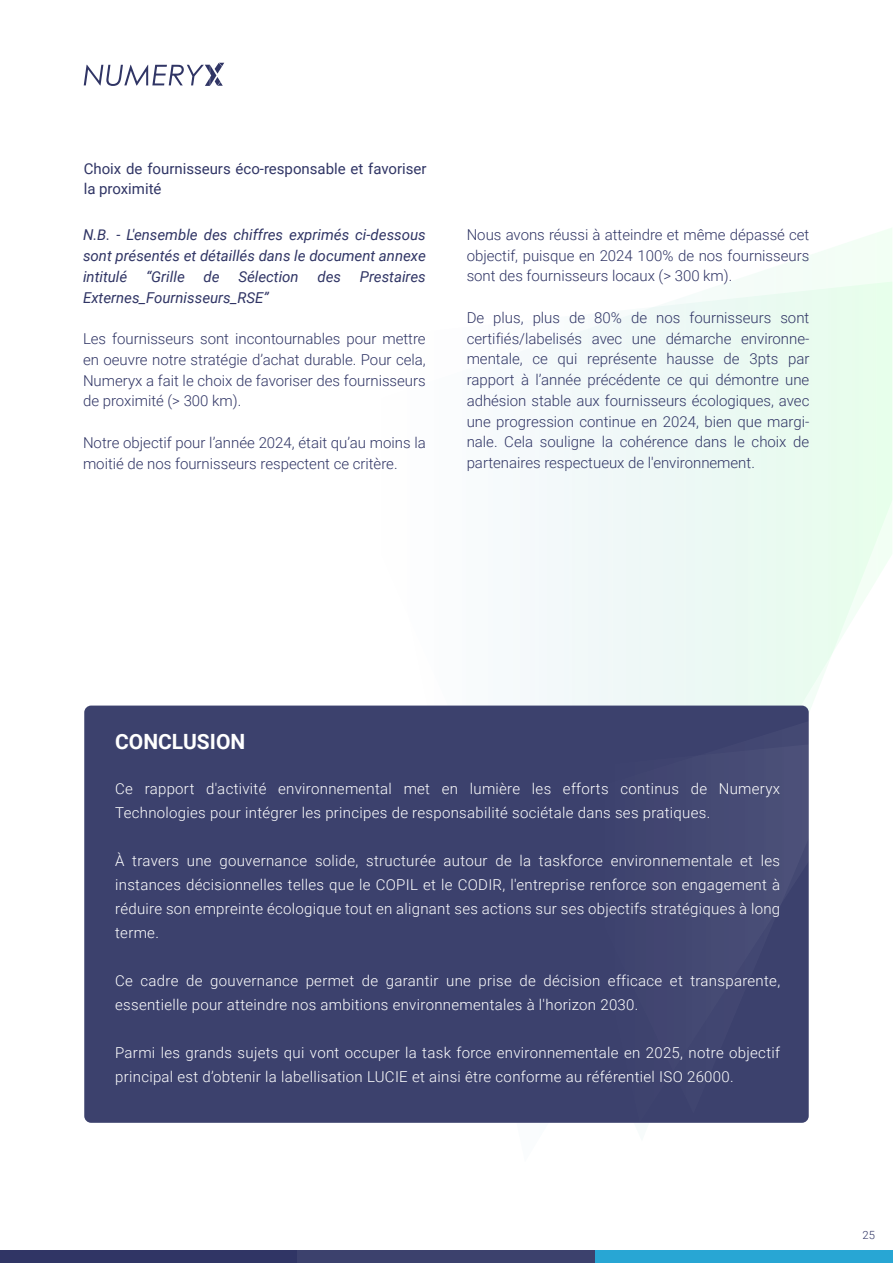
<style>
.page{position:relative;width:893px;height:1263px;background:#fff}
.page>*{position:absolute;margin:0;border:0;box-sizing:border-box;transform-origin:0 0}
.t1{font:700 21px "Roboto";color:#fff}
.t2{font:300 15px/24px "Roboto";letter-spacing:.02em;color:#fff}
.t3{font:300 15px/20.9px "Roboto";color:#303565;text-align:justify}
.t4{font:italic 15px/20.9px "Roboto";color:#303565;text-align:justify}
.t5{font:15px/20.7px "Roboto";color:#303565}
.t6{font:300 11.25px "Roboto";color:#303565}
</style>
<div class="page">
<svg style="left:539px;top:228px;width:353px;height:483px"></svg>
<svg style="left:84px;top:63px;width:140px;height:23px"></svg>
<div style="left:0;top:1250px;width:298px;height:13px;background:#303565"></div>
<div style="left:298px;top:1250px;width:297px;height:13px;background:#3c416d"></div>
<div style="left:595px;top:1250px;width:298px;height:13px;background:#28a6d4"></div>
<div style="left:84px;top:705px;width:725px;height:418px;background:#3c416d;border-radius:7px"></div>
<svg style="left:729px;top:721px;width:80px;height:393px"></svg>
<p class="t5" style="left:84px;top:157px;width:344px">Choix de fournisseurs éco-responsable et favoriser la proximité</p>
<p class="t4" style="left:83px;top:224px;width:344px">N.B. - L'ensemble des chiffres exprimés ci-dessous sont présentés et détaillés dans le document annexe intitulé</p>
<p class="t4" style="left:146px;top:265px;width:40px">“Grille</p>
<p class="t4" style="left:204px;top:265px;width:97px">de Sélection</p>
<p class="t4" style="left:317px;top:265px;width:25px">des</p>
<p class="t4" style="left:360px;top:265px;width:67px">Prestaires</p>
<p class="t4" style="left:83px;top:286px;width:187px">Externes_Fournisseurs_RSE”</p>
<p class="t3" style="left:83px;top:328px;width:344px">Les fournisseurs sont incontournables pour mettre en oeuvre notre stratégie d’achat durable. Pour cela, Numeryx a fait le choix de favoriser des fournisseurs de proximité (&gt; 300 km).</p>
<p class="t3" style="left:83px;top:432px;width:344px">Notre objectif pour l’année 2024, était qu’au moins la moitié de nos fournisseurs respectent ce critère.</p>
<p class="t3" style="left:467px;top:223px;width:344px">Nous avons réussi à atteindre et même dépassé cet objectif, puisque en 2024 100% de nos fournisseurs sont des fournisseurs locaux (&gt; 300 km).</p>
<p class="t3" style="left:467px;top:306px;width:344px">De plus, plus de 80% de nos fournisseurs sont certifiés/labelisés avec une démarche environne&shy;mentale, ce qui représente hausse de 3pts par rapport à l’année précédente ce qui démontre une adhésion stable aux fournisseurs écologiques, avec une progression continue en 2024, bien que margi&shy;nale. Cela souligne la cohérence dans le choix de partenaires respectueux de l'environnement.</p>
<h1 class="t1" style="left:115px;top:726px;width:132px">CONCLUSION</h1>
<p class="t2" style="left:115px;top:776px;width:666px">Ce rapport d'activité environnemental met en lumière les efforts continus de Numeryx<br>Technologies pour intégrer les principes de responsabilité sociétale dans ses pratiques.</p>
<p class="t2" style="left:115px;top:848px;width:666px;text-align:justify">À travers une gouvernance solide, structurée autour de la taskforce environnementale et les instances décisionnelles telles que le COPIL et le CODIR, l'entreprise renforce son engagement à réduire son empreinte écologique tout en alignant ses actions sur ses objectifs stratégiques à long terme.</p>
<p class="t2" style="left:115px;top:968px;width:666px">Ce cadre de gouvernance permet de garantir une prise de décision efficace et transparente, essentielle pour atteindre nos ambitions environnementales à l'horizon 2030.</p>
<p class="t2" style="left:115px;top:1040px;width:666px">Parmi les grands sujets qui vont occuper la task force environnementale en 2025, notre objectif principal est d’obtenir la labellisation LUCIE et ainsi être conforme au référentiel ISO 26000.</p>
<p class="t6" style="left:862px;top:1227px;width:14px">25</p>
</div>
